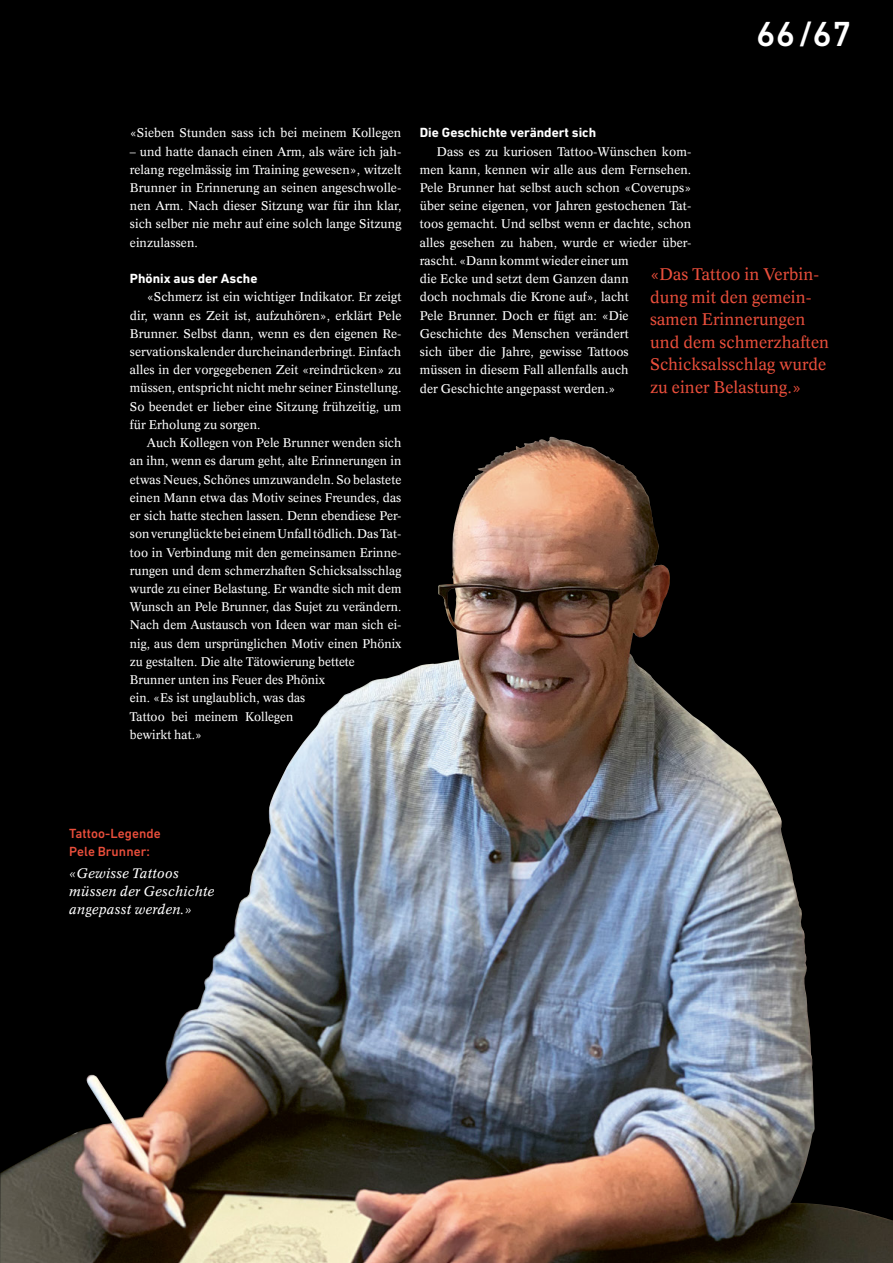
<style>
.page{position:relative;width:893px;height:1263px;background:#000}
.page>*{position:absolute;margin:0;border:0;box-sizing:border-box;transform-origin:0 0}
.t1{font:500 35.4px "DIN Next W1 G";color:#fff}
.t2{font:16.5px/22.5px "Concorde";letter-spacing:.005em;color:#e94e3b}
.t3{font:italic 13.5px/18px "Concorde";letter-spacing:.005em;color:#fff}
.t4{font:700 13.5px "DIN Next W1 G";color:#fff}
.t5{font:500 13.5px/18px "DIN Next W1 G";letter-spacing:.005em;color:#e94e3b}
.t6{font:12.3px/18.3px "Concorde";letter-spacing:.005em;color:#fff;text-align:justify}
</style>
<div class="page">
<img style="left:0;top:437px;width:893px;height:826px">
<h1 class="t1" style="left:756px;top:14px;width:97px">66/67</h1>
<p class="t6" style="left:130px;top:124px;width:273px">«Sieben Stunden sass ich bei meinem Kollegen</p>
<p class="t6" style="left:130px;top:142px;width:273px">– und hatte danach einen Arm, als wäre ich jah&shy;relang regelmässig im Training gewesen», witzelt Brunner in Erinnerung an seinen angeschwolle&shy;nen Arm. Nach dieser Sitzung war für ihn klar, sich selber nie mehr auf eine solch lange Sitzung einzulassen.</p>
<p class="t4" style="left:130px;top:271px;width:129px">Phönix aus der Asche</p>
<p class="t6" style="left:130px;top:288px;width:273px;text-indent:17px">«Schmerz ist ein wichtiger Indikator. Er zeigt dir, wann es Zeit ist, aufzuhören», erklärt Pele Brunner. Selbst dann, wenn es den eigenen Re&shy;servationskalender durcheinanderbringt. Einfach alles in der vorgegebenen Zeit «reindrücken» zu müssen, entspricht nicht mehr seiner Einstellung.<br>So beendet er lieber eine Sitzung frühzeitig, um für Erholung zu sorgen.</p>
<p class="t6" style="left:130px;top:433px;width:273px;text-align:left;text-indent:17px">Auch Kollegen von Pele Brunner wenden sich an ihn, wenn es darum geht, alte Erinnerungen in etwas Neues, Schönes umzuwandeln. So belastete einen Mann etwa das Motiv seines Freundes, das er sich hatte stechen lassen. Denn ebendiese Per&shy;son verunglückte bei einem Unfall tödlich. Das Tat&shy;too in Verbindung mit den gemeinsamen Erinne&shy;rungen und dem schmerzhaften Schicksalsschlag wurde zu einer Belastung. Er wandte sich mit dem Wunsch an Pele Brunner, das Sujet zu verändern.<br>Nach dem Austausch von Ideen war man sich ei&shy;nig, aus dem ursprünglichen Motiv einen Phönix zu gestalten. Die alte Tätowierung bettete Brunner unten ins Feuer des Phönix<br>ein. «Es ist unglaublich, was das<br>Tattoo bei meinem Kollegen<br>bewirkt hat.»</p>
<p class="t4" style="left:420px;top:125px;width:178px">Die Geschichte verändert sich</p>
<p class="t6" style="left:420px;top:142px;width:273px;text-align:left;text-indent:17px">Dass es zu kuriosen Tattoo-Wünschen kom&shy;men kann, kennen wir alle aus dem Fernsehen.<br>Pele Brunner hat selbst auch schon «Coverups» über seine eigenen, vor Jahren gestochenen Tat&shy;toos gemacht. Und selbst wenn er dachte, schon alles gesehen zu haben, wurde er wieder über&shy;rascht. «Dann kommt wieder einer um<br>die Ecke und setzt dem Ganzen dann<br>doch nochmals die Krone auf», lacht<br>Pele Brunner. Doch er fügt an: «Die Geschichte des Menschen verändert<br>sich über die Jahre, gewisse Tattoos<br>müssen in diesem Fall allenfalls auch<br>der Geschichte angepasst werden.»</p>
<h2 class="t2" style="left:650px;top:263px;width:181px">«Das Tattoo in Verbin&shy;dung mit den gemein&shy;samen Erinnerungen und dem schmerzhaften<br>Schicksalsschlag wurde zu einer Belastung.»</h2>
<p class="t5" style="left:69px;top:824px;width:93px">Tattoo-Legende<br>Pele Brunner:</p>
<p class="t3" style="left:69px;top:864px;width:147px">«Gewisse Tattoos müssen der Geschichte angepasst werden.»</p>
</div>
